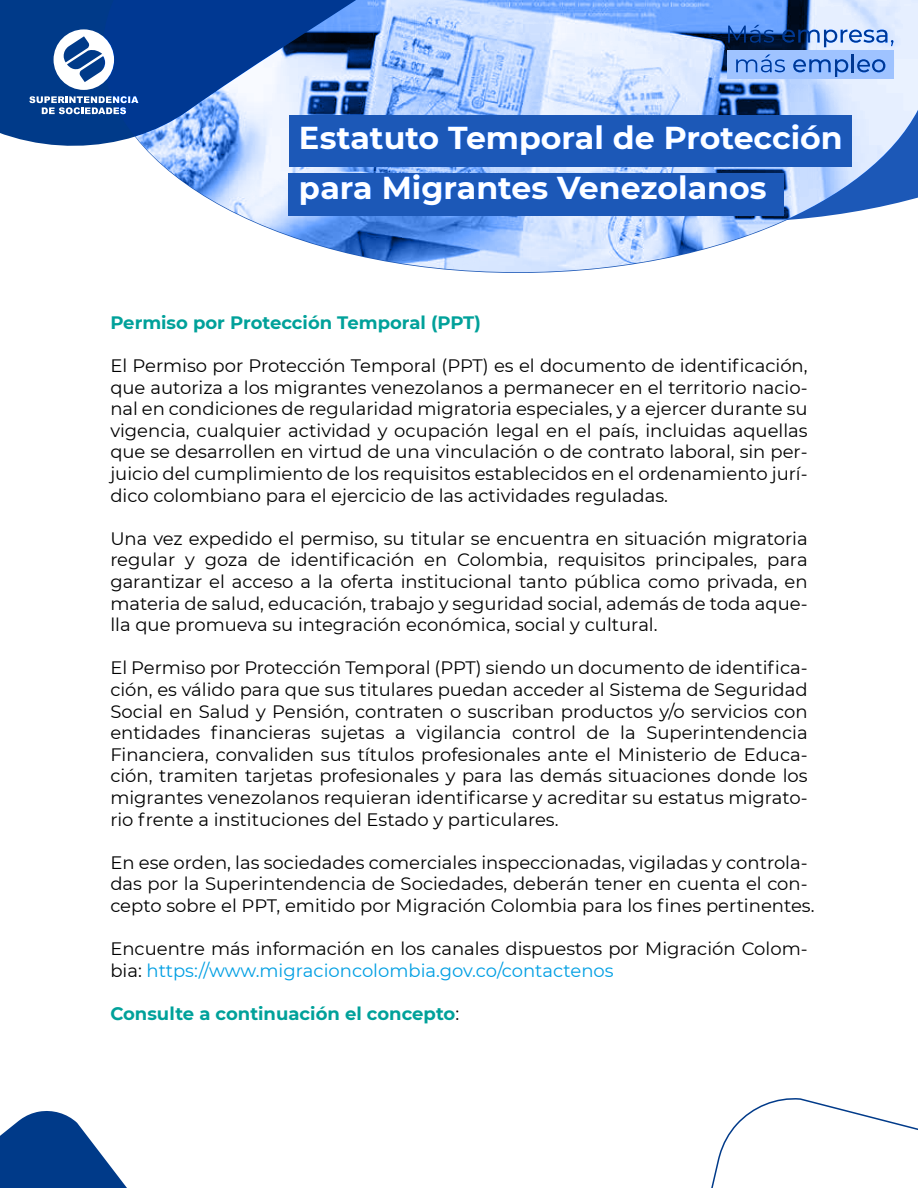
<style>
.page{position:relative;width:918px;height:1188px;background:#fff}
.page>*{position:absolute;margin:0;border:0;box-sizing:border-box;transform-origin:0 0}
.t1{font:700 31.65px/49.5px "Montserrat";color:#fff}
.t2{font:18px/21.6px "Montserrat";color:#000;text-align:justify}
.t3{font:700 18px "Montserrat";color:#00a19a}
.s1{color:#009fe3}
.s2{font-weight:400;color:#000}
</style>
<div class="page">
<div style="left:0;top:0;width:103px;height:146px;background:#003a89"></div>
<svg style="left:29px;top:96px;width:74px;height:18px"></svg>
<svg style="left:54px;top:29px;width:49px;height:61px"></svg>
<svg style="left:0;top:1111px;width:127px;height:77px"></svg>
<svg style="left:711px;top:1098px;width:207px;height:90px"></svg>
<svg style="left:103px;top:0;width:680px;height:273px"></svg>
<svg style="left:312px;top:0;width:606px;height:222px;background:#6e96d7"></svg>
<h1 class="t1" style="left:299px;top:112px;width:545px">Estatuto Temporal de Protección para Migrantes Venezolanos</h1>
<p class="t3" style="left:110px;top:309px;width:372px">Permiso por Protección Temporal (PPT)</p>
<p class="t2" style="left:110px;top:354px;width:699px">El Permiso por Protección Temporal (PPT) es el documento de identificación, que autoriza a los migrantes venezolanos a permanecer en el territorio nacio&shy;nal en condiciones de regularidad migratoria especiales, y a ejercer durante su vigencia, cualquier actividad y ocupación legal en el país, incluidas aquellas que se desarrollen en virtud de una vinculación o de contrato laboral, sin per&shy;juicio del cumplimiento de los requisitos establecidos en el ordenamiento jurí&shy;dico colombiano para el ejercicio de las actividades reguladas.</p>
<p class="t2" style="left:110px;top:527px;width:699px">Una vez expedido el permiso, su titular se encuentra en situación migratoria regular y goza de identificación en Colombia, requisitos principales, para garantizar el acceso a la oferta institucional tanto pública como privada, en materia de salud, educación, trabajo y seguridad social, además de toda aque&shy;lla que promueva su integración económica, social y cultural.</p>
<p class="t2" style="left:110px;top:657px;width:699px">El Permiso por Protección Temporal (PPT) siendo un documento de identifica&shy;ción, es válido para que sus titulares puedan acceder al Sistema de Seguridad Social en Salud y Pensión, contraten o suscriban productos y/o servicios con entidades financieras sujetas a vigilancia control de la Superintendencia Financiera, convaliden sus títulos profesionales ante el Ministerio de Educa&shy;ción, tramiten tarjetas profesionales y para las demás situaciones donde los migrantes venezolanos requieran identificarse y acreditar su estatus migrato&shy;rio frente a instituciones del Estado y particulares.</p>
<p class="t2" style="left:110px;top:851px;width:706px;text-align:left">En ese orden, las sociedades comerciales inspeccionadas, vigiladas y controla&shy;das por la Superintendencia de Sociedades, deberán tener en cuenta el con&shy;cepto sobre el PPT, emitido por Migración Colombia para los fines pertinentes.</p>
<p class="t2" style="left:110px;top:937px;width:699px">Encuentre más información en los canales dispuestos por Migración Colom&shy;bia: <span class="s1">https://www.migracioncolombia.gov.co/contactenos</span></p>
<p class="t3" style="left:110px;top:1001px;width:350px">Consulte a continuación el concepto<span class="s2">:</span></p>
</div>
